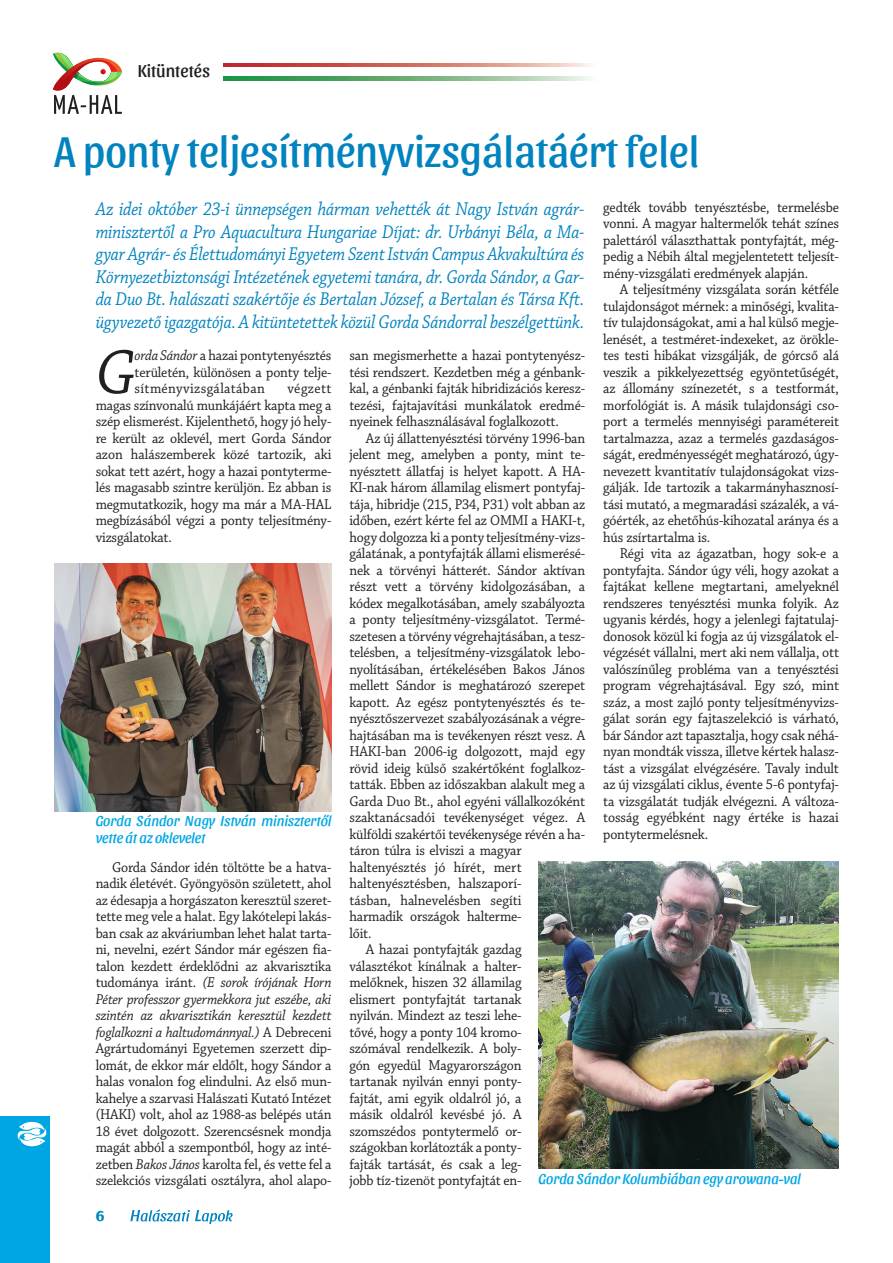
<style>
.page{position:relative;width:893px;height:1263px;background:#fff}
.page>*{position:absolute;margin:0;border:0;box-sizing:border-box;transform-origin:0 0}
.Elsőkenyér{font:italic 65.7px "Chaparral Pro";color:#231f20;scale:.94 1}
.Főcím{font:45px "Sansita";color:#0083bf;scale:.95 1}
.Líd{font:italic 19.5px/22.5px "Chaparral Pro";letter-spacing:-.01em;color:#0083bf;text-align:justify;scale:.89 1}
.rovatcím{font:18px "Sansita";color:#231f20}
.Kenyér{font:15px/16.5px "Chaparral Pro";letter-spacing:-.015em;color:#231f20;text-align:justify;scale:.93 1}
.Elsőkenyér-2{font:15px/16.5px "Chaparral Pro";letter-spacing:-.01em;color:#231f20;text-align:justify;scale:.93 1}
.Képaláírás{font:italic 15px/16.5px "Sansita";color:#00a6e4;scale:.95 1}
.t1{font:700 15px "Sansita";color:#0083bf}
.s1{font-style:italic}
</style>
<div class="page">
<svg style="left:53px;top:53px;width:69px;height:61px"></svg>
<svg style="left:130px;top:1209px;width:103px;height:15px"></svg>
<div style="left:0;top:1116px;width:50px;height:147px;background:#00a6e4"></div>
<svg style="left:18px;top:1122px;width:28px;height:24px"></svg>
<svg style="left:223px;top:64px;width:369px;height:3px"></svg>
<svg style="left:223px;top:77px;width:366px;height:3px"></svg>
<img style="left:54px;top:564px;width:278px;height:247px">
<img style="left:539px;top:862px;width:300px;height:307px">
<p class="rovatcím" style="left:138px;top:61px;width:74px">Kitüntetés</p>
<p class="Főcím" style="left:54px;top:126px;width:681px">A ponty teljesítményvizsgálatáért felel</p>
<p class="Líd" style="left:96px;top:198px;width:551px">Az idei október 23-i ünnepségen hárman vehették át Nagy István agrár&shy;minisztertől a Pro Aquacultura Hungariae Díjat: dr. Urbányi Béla, a Ma&shy;gyar Agrár- és Élettudományi Egyetem Szent István Campus Akvakultúra és Környezetbiztonsági Intézetének egyetemi tanára, dr. Gorda Sándor, a Gar&shy;da Duo Bt. halászati szakértője és Bertalan József, a Bertalan és Társa Kft. ügyvezető igazgatója. A kitüntetettek közül Gorda Sándorral beszélgettünk.</p>
<p class="Kenyér" style="left:603px;top:199px;width:255px">gedték tovább tenyésztésbe, termelésbe vonni. A magyar haltermelők tehát színes palettáról választhattak pontyfajtát, még&shy;pedig a Nébih által megjelentetett teljesít&shy;mény-vizsgálati eredmények alapján.</p>
<p class="Kenyér" style="left:603px;top:282px;width:255px;text-indent:17px">A teljesítmény vizsgálata során kétféle tulajdonságot mérnek: a minőségi, kvalita&shy;tív tulajdonságokat, ami a hal külső megje&shy;lenését, a testméret-indexeket, az örökle&shy;tes testi hibákat vizsgálják, de górcső alá veszik a pikkelyezettség egyöntetűségét, az állomány színezetét, s a testformát, morfológiát is. A másik tulajdonsági cso&shy;port a termelés mennyiségi paramétereit tartalmazza, azaz a termelés gazdaságos&shy;ságát, eredményességét meghatározó, úgy&shy;nevezett kvantitatív tulajdonságokat vizs&shy;gálják. Ide tartozik a takarmányhasznosí&shy;tási mutató, a megmaradási százalék, a vá&shy;góérték, az ehetőhús-kihozatal aránya és a hús zsírtartalma is.</p>
<p class="Kenyér" style="left:603px;top:546px;width:255px;text-indent:17px">Régi vita az ágazatban, hogy sok-e a pontyfajta. Sándor úgy véli, hogy azokat a fajtákat kellene megtartani, amelyeknél rendszeres tenyésztési munka folyik. Az ugyanis kérdés, hogy a jelenlegi fajtatulaj&shy;donosok közül ki fogja az új vizsgálatok el&shy;végzését vállalni, mert aki nem vállalja, ott valószínűleg probléma van a tenyésztési program végrehajtásával. Egy szó, mint száz, a most zajló ponty teljesítményvizs&shy;gálat során egy fajtaszelekció is várható, bár Sándor azt tapasztalja, hogy csak néhá&shy;nyan mondták vissza, illetve kértek halasz&shy;tást a vizsgálat elvégzésére. Tavaly indult az új vizsgálati ciklus, évente 5-6 pontyfaj&shy;ta vizsgálatát tudják elvégezni. A változa&shy;tosság egyébként nagy értéke is hazai pontytermelésnek.</p>
<p class="Elsőkenyér" style="left:96px;top:336px;width:44px">G</p>
<p class="Elsőkenyér-2" style="left:135px;top:348px;width:213px"><span class="s1">orda Sándor</span> a hazai pontytenyésztés területén, különösen a ponty telje&shy;sítményvizsgálatában</p>
<p class="Kenyér" style="left:349px;top:348px;width:255px">san megismerhette a hazai pontytenyész&shy;tési rendszert. Kezdetben még a génbank&shy;kal, a génbanki fajták hibridizációs keresz&shy;tezési, fajtajavítási munkálatok eredmé&shy;nyeinek felhasználásával foglalkozott.</p>
<p class="Kenyér" style="left:349px;top:430px;width:255px;text-align:left;text-indent:17px">Az új állattenyésztési törvény 1996-ban jelent meg, amelyben a ponty, mint te&shy;nyésztett állatfaj is helyet kapott. A HA-KI-nak három államilag elismert pontyfaj&shy;tája, hibridje (215, P34, P31) volt abban az időben, ezért kérte fel az OMMI a HAKI-t, hogy dolgozza ki a ponty teljesítmény-vizs&shy;gálatának, a pontyfajták állami elismerésé&shy;nek a törvényi hátterét. Sándor aktívan részt vett a törvény kidolgozásában, a kódex megalkotásában, amely szabályozta a ponty teljesítmény-vizsgálatot. Termé&shy;szetesen a törvény végrehajtásában, a tesz&shy;telésben, a teljesítmény-vizsgálatok lebo&shy;nyolításában, értékelésében Bakos János mellett Sándor is meghatározó szerepet kapott. Az egész pontytenyésztés és te&shy;nyésztőszervezet szabályozásának a végre&shy;hajtásában ma is tevékenyen részt vesz. A HAKI-ban 2006-ig dolgozott, majd egy rövid ideig külső szakértőként foglalkoz&shy;tatták. Ebben az időszakban alakult meg a Garda Duo Bt., ahol egyéni vállalkozóként szaktanácsadói tevékenységet végez. A külföldi szakértői tevékenysége révén a ha&shy;táron túlra is elviszi a magyar haltenyésztés jó hírét, mert haltenyésztésben, halszaporí-<br>tásban, halnevelésben segíti<br>harmadik országok halterme-<br>lőit.</p>
<p class="Kenyér" style="left:349px;top:942px;width:187px;text-indent:17px">A hazai pontyfajták gazdag választékot kínálnak a halter&shy;melőknek, hiszen 32 államilag elismert pontyfajtát tartanak nyilván. Mindezt az teszi lehe&shy;tővé, hogy a ponty 104 kromo&shy;szómával rendelkezik. A boly&shy;gón egyedül Magyarországon tartanak nyilván ennyi ponty&shy;fajtát, ami egyik oldalról jó, a másik oldalról kevésbé jó. A szomszédos pontytermelő or&shy;szágokban korlátozták a ponty&shy;fajták tartását, és csak a leg&shy;jobb tíz-tizenöt pontyfajtát en-</p>
<p class="Elsőkenyér-2" style="left:96px;top:381px;width:255px;text-indent:192px">végzett magas színvonalú munkájáért kapta meg a szép elismerést. Kijelenthető, hogy jó hely&shy;re került az oklevél, mert Gorda Sándor azon halászemberek közé tartozik, aki sokat tett azért, hogy a hazai pontyterme&shy;lés magasabb szintre kerüljön. Ez abban is megmutatkozik, hogy ma már a MA-HAL megbízásából végzi a ponty teljesítmény&shy;vizsgálatokat.</p>
<p class="Képaláírás" style="left:96px;top:813px;width:250px">Gorda Sándor Nagy István minisztertől vette át az oklevelet</p>
<p class="Kenyér" style="left:96px;top:859px;width:255px;text-indent:17px">Gorda Sándor idén töltötte be a hatva&shy;nadik életévét. Gyöngyösön született, ahol az édesapja a horgászaton keresztül szeret&shy;tette meg vele a halat. Egy lakótelepi lakás&shy;ban csak az akváriumban lehet halat tarta&shy;ni, nevelni, ezért Sándor már egészen fia&shy;talon kezdett érdeklődni az akvarisztika tudománya iránt. <span class="s1">(E sorok írójának Horn Péter professzor gyermekkora jut eszébe, aki szintén az akvarisztikán keresztül kezdett foglalkozni a haltudománnyal.)</span> A Debreceni Agrártudományi Egyetemen szerzett dip&shy;lomát, de ekkor már eldőlt, hogy Sándor a halas vonalon fog elindulni. Az első mun&shy;kahelye a szarvasi Halászati Kutató Intézet (HAKI) volt, ahol az 1988-as belépés után 18 évet dolgozott. Szerencsésnek mondja magát abból a szempontból, hogy az inté&shy;zetben <span class="s1">Bakos János</span> karolta fel, és vette fel a szelekciós vizsgálati osztályra, ahol alapo-</p>
<p class="Képaláírás" style="left:539px;top:1171px;width:278px">Gorda Sándor Kolumbiában egy arowana-val</p>
<p class="t1" style="left:96px;top:1207px;width:10px">6</p>
</div>
